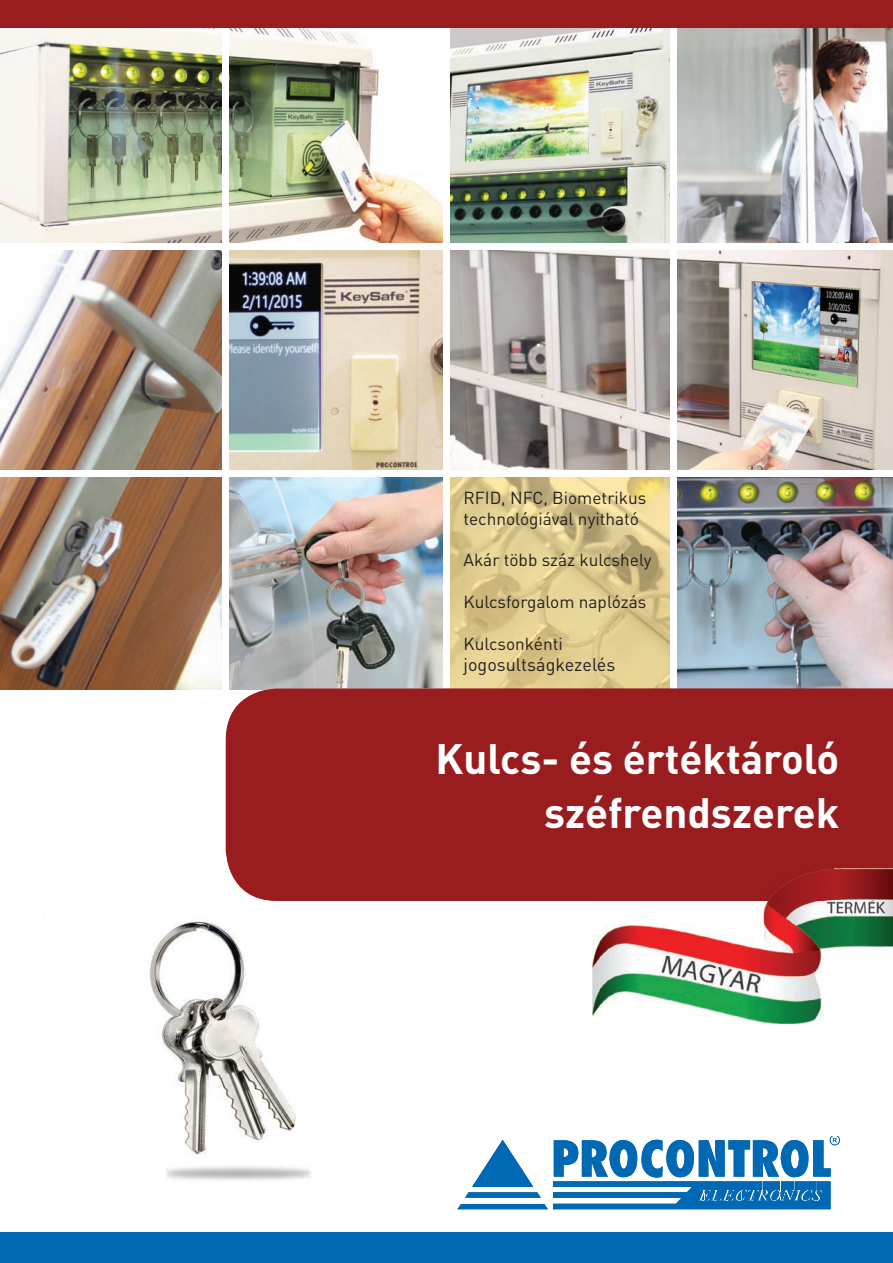
<style>
.page{position:relative;width:893px;height:1263px;background:#fff}
.page>*{position:absolute;margin:0;border:0;box-sizing:border-box;transform-origin:0 0}
.t1{font:700 42px/54px "DIN Pro";color:#fff;text-align:right}
.t2{font:18px "DIN Pro";color:#231f20}
.t3{font:17.25px/20.7px "DIN Pro";color:#231f20}
</style>
<div class="page">
<img style="left:450px;top:477px;width:220px;height:211px">
<img style="left:628px;top:477px;width:42px;height:104px">
<img style="left:0;top:28px;width:893px;height:215px">
<img style="left:0;top:250px;width:443px;height:440px">
<img style="left:450px;top:250px;width:443px;height:220px">
<img style="left:677px;top:477px;width:216px;height:211px">
<img style="left:149px;top:921px;width:162px;height:260px">
<div style="left:0;top:470px;width:893px;height:6px;background:#fff"></div>
<div style="left:444px;top:1px;width:6px;height:690px;background:#fff"></div>
<div style="left:670px;top:1px;width:7px;height:690px;background:#fff"></div>
<div style="left:222px;top:1px;width:7px;height:690px;background:#fff"></div>
<div style="left:0;top:1232px;width:893px;height:31px;background:#0168b3"></div>
<div style="left:0;top:0;width:893px;height:28px;background:#991c1f"></div>
<div style="left:226px;top:688px;width:667px;height:211px;background:#991c1f"></div>
<svg style="left:457px;top:1136px;width:382px;height:73px"></svg>
<img style="left:593px;top:869px;width:300px;height:154px">
<p class="t3" style="left:463px;top:487px;width:184px">RFID, NFC, Biometrikus technológiával nyitható</p>
<p class="t3" style="left:463px;top:549px;width:189px">Akár több száz kulcshely</p>
<p class="t3" style="left:463px;top:590px;width:184px">Kulcsforgalom naplózás</p>
<p class="t3" style="left:463px;top:632px;width:101px">Kulcsonkénti</p>
<p class="t2" style="left:463px;top:653px;width:153px">jogosultságkezelés</p>
<h1 class="t1" style="left:436px;top:730px;width:405px">Kulcs- és értéktároló széfrendszerek</h1>
</div>
